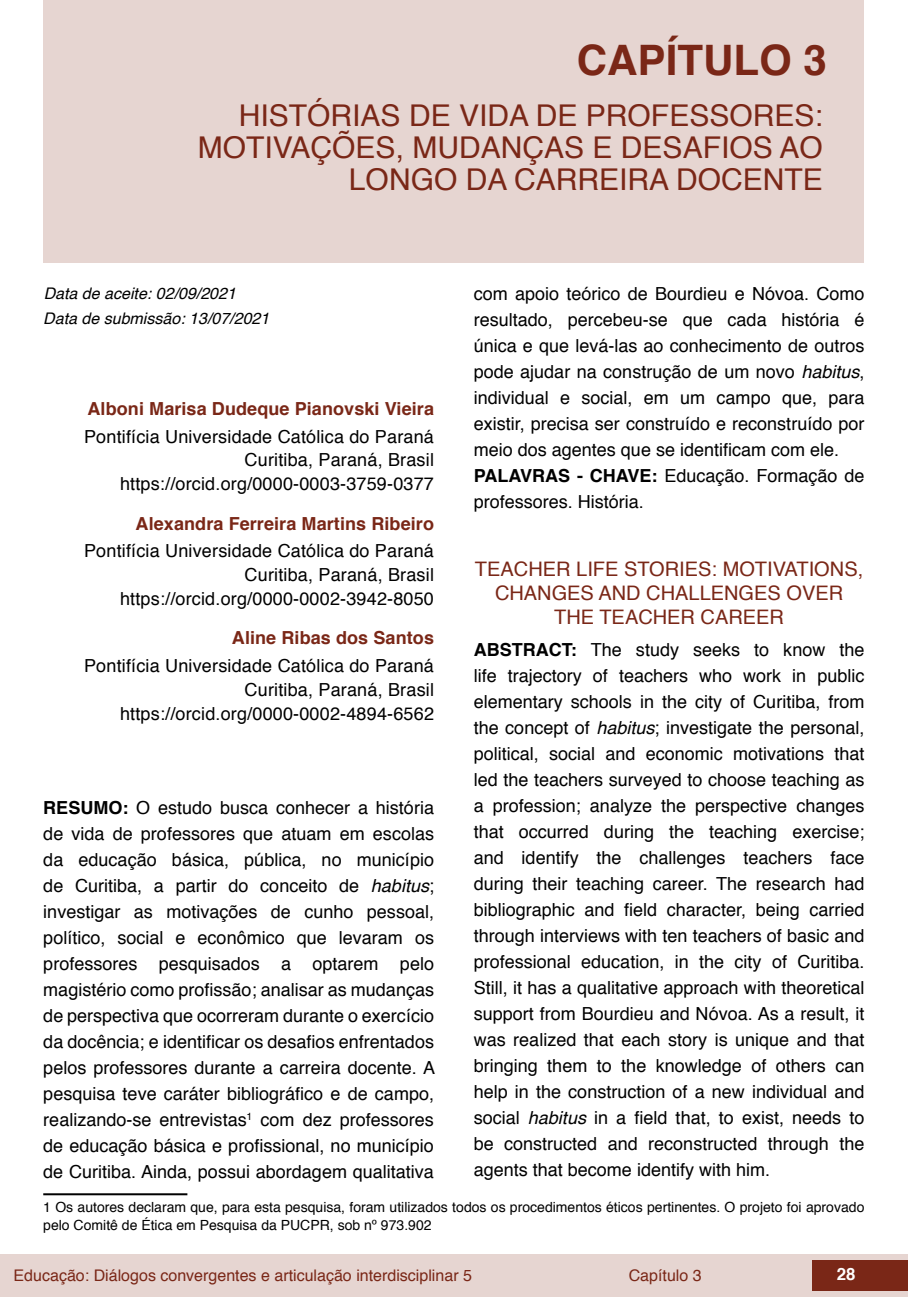
<style>
.page{position:relative;width:908px;height:1304px;background:#fff}
.page>*{position:absolute;margin:0;border:0;box-sizing:border-box;transform-origin:0 0}
.t1{font:700 42px "Helvetica";color:#7a2717}
.t2{font:30px/32px "Helvetica";color:#7a2717;text-align:right}
.t3{font:20px/24px "Helvetica";color:#7a2717;text-align:center}
.t4{font:18px/26px "Helvetica";color:#000;text-align:right}
.t5{font:700 18px "Helvetica";letter-spacing:.005em;color:#7a2717}
.t6{font:700 16.8px "Helvetica";color:#fff}
.t7{font:16px "Helvetica";color:#7a2717}
.t8{font:italic 16px "Helvetica";color:#000}
.t9{font:14px/18px "Helvetica";color:#000}
.s1{font-style:italic}
.s2{font-weight:700}
</style>
<div class="page">
<div style="left:0;top:1254px;width:906px;height:43px;background:#e6d5d1"></div>
<div style="left:812px;top:1261px;width:95px;height:30px;background:#7a2717"></div>
<div style="left:44px;top:0;width:819px;height:263px;background:#e6d5d1"></div>
<hr style="left:43px;top:1193px;width:144px;height:2px;background:#000">
<h1 class="t1" style="left:576px;top:26px;width:251px">CAPÍTULO 3</h1>
<h2 class="t2" style="left:197px;top:101px;width:626px">HISTÓRIAS DE VIDA DE PROFESSORES:<br>MOTIVAÇÕES, MUDANÇAS E DESAFIOS AO<br>LONGO DA CARREIRA DOCENTE</h2>
<p class="t4" style="left:473px;top:281px;width:392px;text-align:left">com apoio teórico de Bourdieu e Nóvoa. Como resultado, percebeu-se que cada história é única e que levá-las ao conhecimento de outros pode ajudar na construção de um novo <span class="s1">habitus</span>, individual e social, em um campo que, para existir, precisa ser construído e reconstruído por meio dos agentes que se identificam com ele.<br><span class="s2">PALAVRAS - CHAVE:</span> Educação. Formação de professores. História.</p>
<p class="t8" style="left:44px;top:280px;width:194px">Data de aceite: 02/09/2021</p>
<p class="t8" style="left:43px;top:306px;width:227px">Data de submissão: 13/07/2021</p>
<p class="t5" style="left:87px;top:394px;width:348px">Alboni Marisa Dudeque Pianovski Vieira</p>
<p class="t4" style="left:84px;top:425px;width:351px;line-height:24px">Pontifícia Universidade Católica do Paraná<br>Curitiba, Paraná, Brasil https://orcid.org/0000-0003-3759-0377</p>
<p class="t5" style="left:136px;top:509px;width:300px">Alexandra Ferreira Martins Ribeiro</p>
<p class="t4" style="left:84px;top:539px;width:351px;line-height:24px">Pontifícia Universidade Católica do Paraná<br>Curitiba, Paraná, Brasil https://orcid.org/0000-0002-3942-8050</p>
<p class="t5" style="left:232px;top:624px;width:203px">Aline Ribas dos Santos</p>
<p class="t4" style="left:84px;top:654px;width:351px;line-height:24px">Pontifícia Universidade Católica do Paraná<br>Curitiba, Paraná, Brasil https://orcid.org/0000-0002-4894-6562</p>
<p class="t3" style="left:475px;top:558px;width:389px">TEACHER LIFE STORIES: MOTIVATIONS,<br>CHANGES AND CHALLENGES OVER<br>THE TEACHER CAREER</p>
<p class="t4" style="left:473px;top:637px;width:392px;text-align:justify"><span class="s2">ABSTRACT:</span> The study seeks to know the life trajectory of teachers who work in public elementary schools in the city of Curitiba, from the concept of <span class="s1">habitus</span>; investigate the personal, political, social and economic motivations that led the teachers surveyed to choose teaching as a profession; analyze the perspective changes that occurred during the teaching exercise; and identify the challenges teachers face during their teaching career. The research had bibliographic and field character, being carried through interviews with ten teachers of basic and professional education, in the city of Curitiba.<br>Still, it has a qualitative approach with theoretical support from Bourdieu and Nóvoa. As a result, it was realized that each story is unique and that bringing them to the knowledge of others can help in the construction of a new individual and social <span class="s1">habitus</span> in a field that, to exist, needs to be constructed and reconstructed through the agents that become identify with him.</p>
<p class="t4" style="left:43px;top:795px;width:393px;text-align:justify"><span class="s2">RESUMO:</span> O estudo busca conhecer a história de vida de professores que atuam em escolas da educação básica, pública, no município de Curitiba, a partir do conceito de <span class="s1">habitus</span>; investigar as motivações de cunho pessoal, político, social e econômico que levaram os professores pesquisados a optarem pelo magistério como profissão; analisar as mudanças de perspectiva que ocorreram durante o exercício da docência; e identificar os desafios enfrentados pelos professores durante a carreira docente. A pesquisa teve caráter bibliográfico e de campo, realizando-se entrevistas<sup>1</sup> com dez professores de educação básica e profissional, no município de Curitiba. Ainda, possui abordagem qualitativa</p>
<p class="t9" style="left:43px;top:1199px;width:822px">1 Os autores declaram que, para esta pesquisa, foram utilizados todos os procedimentos éticos pertinentes. O projeto foi aprovado pelo Comitê de Ética em Pesquisa da PUCPR, sob nº 973.902</p>
<p class="t7" style="left:14px;top:1263px;width:459px">Educação: Diálogos convergentes e articulação interdisciplinar 5</p>
<p class="t7" style="left:628px;top:1263px;width:74px">Capítulo 3</p>
<p class="t6" style="left:836px;top:1261px;width:20px">28</p>
</div>
